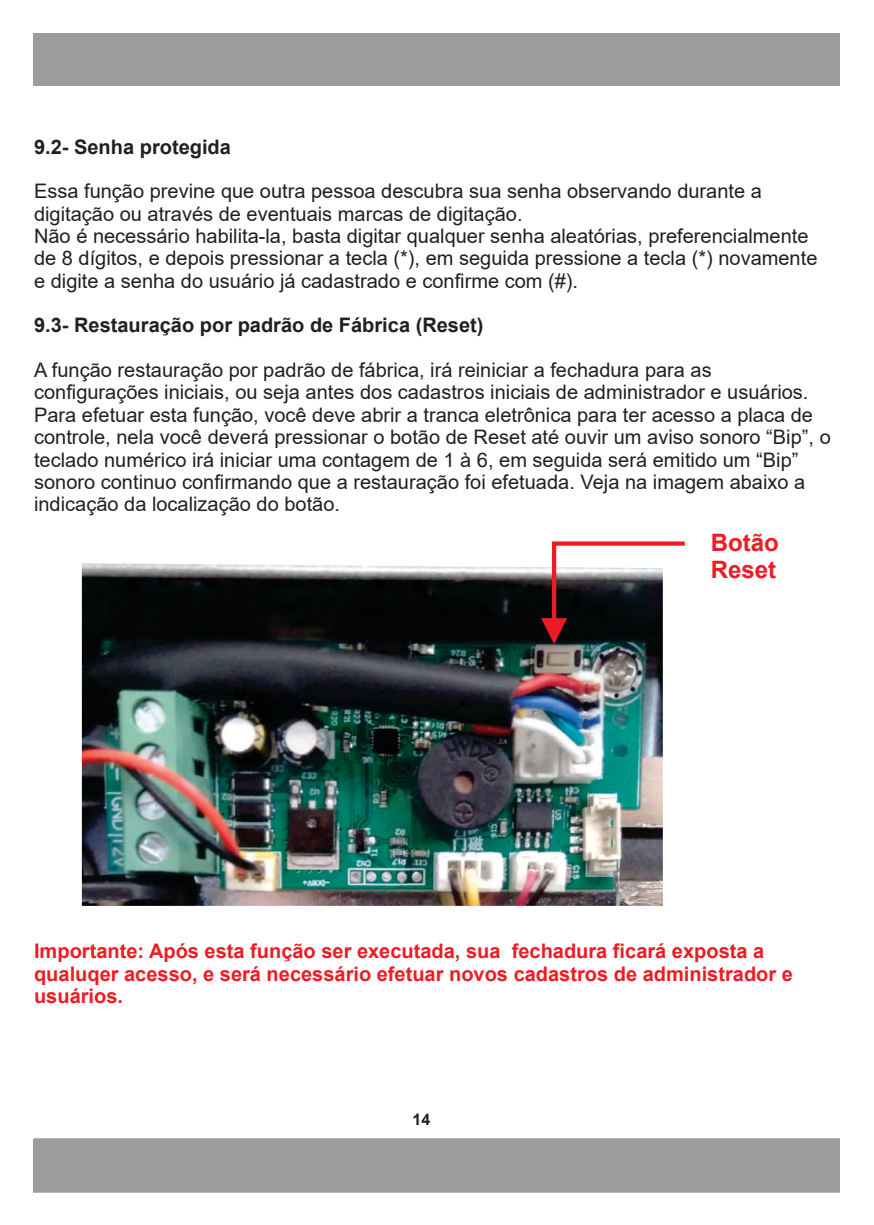
<style>
.page{position:relative;width:874px;height:1225px;background:#fff}
.page>*{position:absolute;margin:0;border:0;box-sizing:border-box;transform-origin:0 0}
.t1{font:700 24px/26.8px "Arial";color:#ed1c24}
.t2{font:20px/22.4px "Arial";color:#231f20}
.t3{font:700 20px/22.4px "Arial";color:#ed1c24}
.t4{font:700 20px "Arial";color:#231f20}
.t5{font:700 16px "Arial";color:#231f20}
</style>
<div class="page">
<div style="left:34px;top:33px;width:805px;height:53px;background:#9a9c9e"></div>
<svg style="left:33px;top:1138px;width:807px;height:55px;background:#aaacae"></svg>
<div style="left:34px;top:1139px;width:805px;height:52px;background:#9a9c9e"></div>
<img style="left:82px;top:563px;width:580px;height:343px">
<svg style="left:541px;top:541px;width:143px;height:103px"></svg>
<p class="t4" style="left:34px;top:139px;width:198px">9.2- Senha protegida</p>
<p class="t2" style="left:34px;top:182px;width:784px">Essa função previne que outra pessoa descubra sua senha observando durante a digitação ou através de eventuais marcas de digitação.<br>Não é necessário habilita-la, basta digitar qualquer senha aleatórias, preferencialmente de 8 dígitos, e depois pressionar a tecla (*), em seguida pressione a tecla (*) novamente e digite a senha do usuário já cadastrado e confirme com (#).</p>
<p class="t4" style="left:34px;top:318px;width:451px">9.3- Restauração por padrão de Fábrica (Reset)</p>
<p class="t2" style="left:34px;top:361px;width:797px">A função restauração por padrão de fábrica, irá reiniciar a fechadura para as configurações iniciais, ou seja antes dos cadastros iniciais de administrador e usuários.<br>Para efetuar esta função, você deve abrir a tranca eletrônica para ter acesso a placa de controle, nela você deverá pressionar o botão de Reset até ouvir um aviso sonoro “Bip”, o teclado numérico irá iniciar uma contagem de 1 à 6, em seguida será emitido um “Bip” sonoro continuo confirmando que a restauração foi efetuada. Veja na imagem abaixo a indicação da localização do botão.</p>
<p class="t1" style="left:710px;top:531px;width:69px">Botão<br>Reset</p>
<p class="t3" style="left:34px;top:942px;width:760px">Importante: Após esta função ser executada, sua fechadura ficará exposta a qualuqer acesso, e será necessário efetuar novos cadastros de administrador e usuários.</p>
<p class="t5" style="left:412px;top:1113px;width:19px">14</p>
</div>
